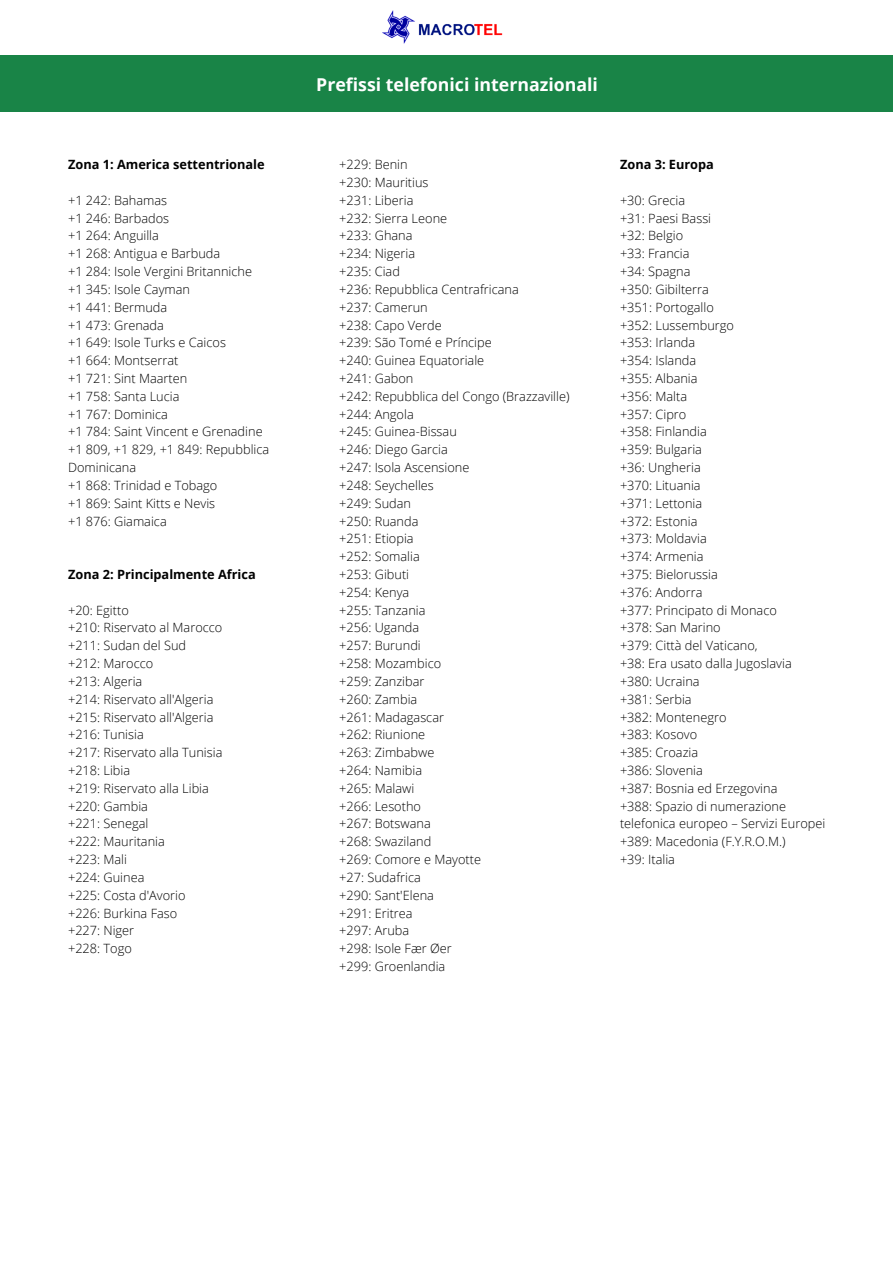
<style>
.page{position:relative;width:893px;height:1263px;background:#fff}
.page>*{position:absolute;margin:0;border:0;box-sizing:border-box;transform-origin:0 0}
.t1{font:700 17.77px "Open Sans";color:#fff}
.t2{font:300 12.75px/17.9px "Open Sans";color:#000}
.t3{font:700 12.75px "Open Sans";color:#000}
</style>
<div class="page">
<div style="left:0;top:56px;width:893px;height:56px;background:#198447"></div>
<img style="left:382px;top:10px;width:121px;height:34px">
<p class="t3" style="left:68px;top:156px;width:198px">Zona 1: America settentrionale</p>
<p class="t2" style="left:68px;top:191px;width:203px">+1 242: Bahamas<br>+1 246: Barbados<br>+1 264: Anguilla<br>+1 268: Antigua e Barbuda<br>+1 284: Isole Vergini Britanniche +1 345: Isole Cayman<br>+1 441: Bermuda<br>+1 473: Grenada<br>+1 649: Isole Turks e Caicos<br>+1 664: Montserrat<br>+1 721: Sint Maarten<br>+1 758: Santa Lucia<br>+1 767: Dominica<br>+1 784: Saint Vincent e Grenadine +1 809, +1 829, +1 849: Repubblica<br>Dominicana<br>+1 868: Trinidad e Tobago<br>+1 869: Saint Kitts e Nevis<br>+1 876: Giamaica</p>
<p class="t3" style="left:68px;top:565px;width:189px">Zona 2: Principalmente Africa</p>
<p class="t2" style="left:68px;top:601px;width:156px">+20: Egitto<br>+210: Riservato al Marocco +211: Sudan del Sud<br>+212: Marocco<br>+213: Algeria<br>+214: Riservato all'Algeria +215: Riservato all'Algeria +216: Tunisia<br>+217: Riservato alla Tunisia +218: Libia<br>+219: Riservato alla Libia +220: Gambia<br>+221: Senegal<br>+222: Mauritania<br>+223: Mali<br>+224: Guinea<br>+225: Costa d'Avorio<br>+226: Burkina Faso<br>+227: Niger<br>+228: Togo</p>
<h1 class="t1" style="left:316px;top:72px;width:283px">Prefissi telefonici internazionali</h1>
<p class="t2" style="left:339px;top:155px;width:232px">+229: Benin<br>+230: Mauritius<br>+231: Liberia<br>+232: Sierra Leone<br>+233: Ghana<br>+234: Nigeria<br>+235: Ciad<br>+236: Repubblica Centrafricana<br>+237: Camerun<br>+238: Capo Verde<br>+239: São Tomé e Príncipe<br>+240: Guinea Equatoriale<br>+241: Gabon<br>+242: Repubblica del Congo (Brazzaville) +244: Angola<br>+245: Guinea-Bissau<br>+246: Diego Garcia<br>+247: Isola Ascensione<br>+248: Seychelles<br>+249: Sudan<br>+250: Ruanda<br>+251: Etiopia<br>+252: Somalia<br>+253: Gibuti<br>+254: Kenya<br>+255: Tanzania<br>+256: Uganda<br>+257: Burundi<br>+258: Mozambico<br>+259: Zanzibar<br>+260: Zambia<br>+261: Madagascar<br>+262: Riunione<br>+263: Zimbabwe<br>+264: Namibia<br>+265: Malawi<br>+266: Lesotho<br>+267: Botswana<br>+268: Swaziland<br>+269: Comore e Mayotte<br>+27: Sudafrica<br>+290: Sant'Elena<br>+291: Eritrea<br>+297: Aruba<br>+298: Isole Fær Øer<br>+299: Groenlandia</p>
<p class="t3" style="left:620px;top:156px;width:95px">Zona 3: Europa</p>
<p class="t2" style="left:620px;top:191px;width:207px">+30: Grecia<br>+31: Paesi Bassi<br>+32: Belgio<br>+33: Francia<br>+34: Spagna<br>+350: Gibilterra<br>+351: Portogallo<br>+352: Lussemburgo<br>+353: Irlanda<br>+354: Islanda<br>+355: Albania<br>+356: Malta<br>+357: Cipro<br>+358: Finlandia<br>+359: Bulgaria<br>+36: Ungheria<br>+370: Lituania<br>+371: Lettonia<br>+372: Estonia<br>+373: Moldavia<br>+374: Armenia<br>+375: Bielorussia<br>+376: Andorra<br>+377: Principato di Monaco<br>+378: San Marino<br>+379: Città del Vaticano,<br>+38: Era usato dalla Jugoslavia +380: Ucraina<br>+381: Serbia<br>+382: Montenegro<br>+383: Kosovo<br>+385: Croazia<br>+386: Slovenia<br>+387: Bosnia ed Erzegovina<br>+388: Spazio di numerazione telefonica europeo – Servizi Europei +389: Macedonia (F.Y.R.O.M.)<br>+39: Italia</p>
</div>
